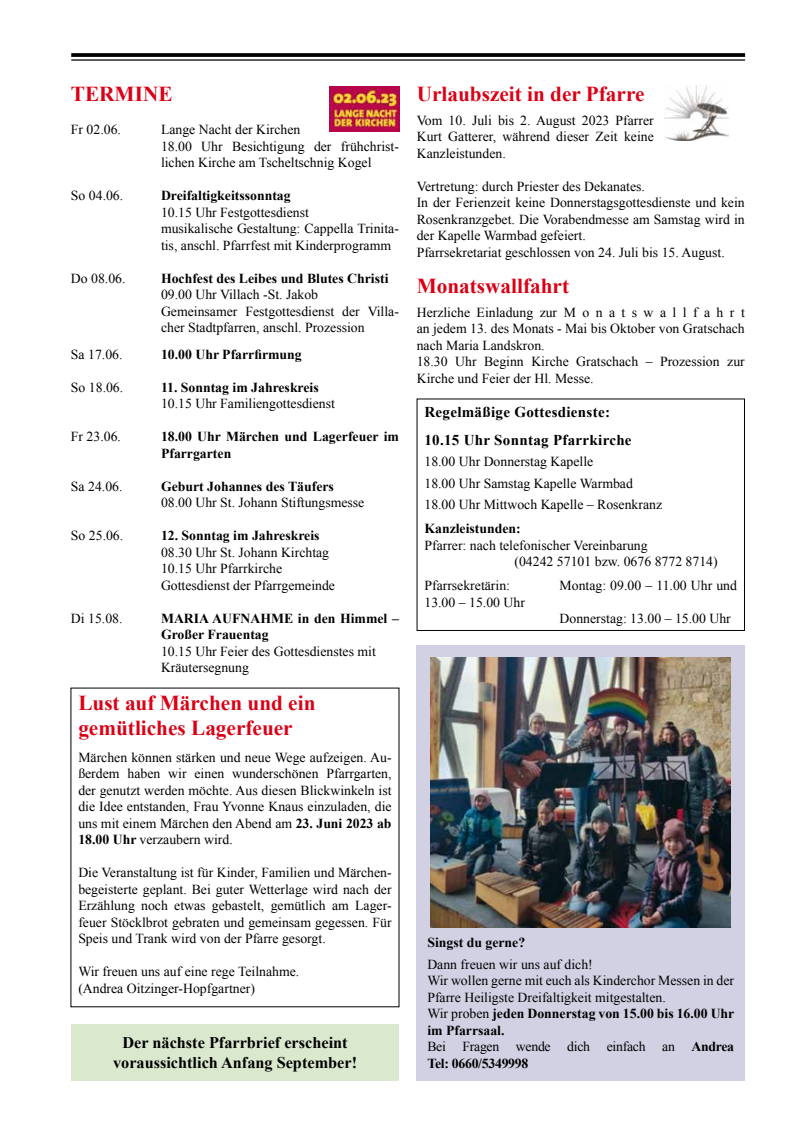
<style>
.page{position:relative;width:798px;height:1134px;background:#fff}
.page>*{position:absolute;margin:0;border:0;box-sizing:border-box;transform-origin:0 0}
.t1{font:700 21.25px/25.5px "Times New Roman";color:#da0015}
.t2{font:700 16.25px/19.5px "Times New Roman";color:#000;text-align:center}
.t3{font:700 15px/28px "Times New Roman";letter-spacing:.02em;color:#000}
.t4{font:13.75px/16.5px "Times New Roman";color:#000}
.t5{font:700 13.75px/16.5px "Times New Roman";color:#000}
.s1{font-weight:700}
</style>
<div class="page">
<svg style="left:71px;top:53px;width:673px;height:4px;background:#0f0f0f"></svg>
<hr style="left:71px;top:59px;width:673px;height:2px;background:#000">
<div style="left:71px;top:1024px;width:328px;height:57px;background:#dae9cd"></div>
<img style="left:329px;top:86px;width:70px;height:45px">
<img style="left:664px;top:86px;width:64px;height:55px">
<div style="left:416px;top:645px;width:328px;height:436px;background:#d2d1e4"></div>
<img style="left:431px;top:657px;width:299px;height:271px">
<h1 class="t1" style="left:71px;top:81px;width:103px">TERMINE</h1>
<p class="t4" style="left:71px;top:121px;width:52px">Fr 02.06.</p>
<p class="t4" style="left:161px;top:121px;width:239px">Lange Nacht der Kirchen<br>18.00 Uhr Besichtigung der frühchrist&shy;lichen Kirche am Tscheltschnig Kogel</p>
<p class="t4" style="left:71px;top:187px;width:54px">So 04.06.</p>
<p class="t5" style="left:161px;top:187px;width:131px">Dreifaltigkeitssonntag</p>
<p class="t4" style="left:161px;top:204px;width:239px">10.15 Uhr Festgottesdienst<br>musikalische Gestaltung: Cappella Trinita&shy;tis, anschl. Pfarrfest mit Kinderprogramm</p>
<p class="t4" style="left:71px;top:270px;width:56px">Do 08.06.</p>
<p class="t5" style="left:161px;top:269px;width:229px">Hochfest des Leibes und Blutes Christi</p>
<p class="t4" style="left:161px;top:286px;width:239px">09.00 Uhr Villach -St. Jakob<br>Gemeinsamer Festgottesdienst der Villa&shy;cher Stadtpfarren, anschl. Prozession</p>
<p class="t4" style="left:71px;top:346px;width:53px">Sa 17.06.</p>
<p class="t5" style="left:161px;top:345px;width:142px">10.00 Uhr Pfarrfirmung</p>
<p class="t4" style="left:71px;top:379px;width:54px">So 18.06.</p>
<p class="t5" style="left:161px;top:378px;width:159px">11. Sonntag im Jahreskreis</p>
<p class="t4" style="left:161px;top:395px;width:175px">10.15 Uhr Familiengottesdienst</p>
<p class="t4" style="left:71px;top:428px;width:52px">Fr 23.06.</p>
<p class="t5" style="left:161px;top:428px;width:239px">18.00 Uhr Märchen und Lagerfeuer im<br>Pfarrgarten</p>
<p class="t4" style="left:71px;top:478px;width:53px">Sa 24.06.</p>
<p class="t5" style="left:161px;top:477px;width:174px">Geburt Johannes des Täufers</p>
<p class="t4" style="left:161px;top:494px;width:205px">08.00 Uhr St. Johann Stiftungsmesse</p>
<p class="t4" style="left:71px;top:527px;width:54px">So 25.06.</p>
<p class="t5" style="left:161px;top:527px;width:160px">12. Sonntag im Jahreskreis</p>
<p class="t4" style="left:161px;top:544px;width:175px">08.30 Uhr St. Johann Kirchtag<br>10.15 Uhr Pfarrkirche<br>Gottesdienst der Pfarrgemeinde</p>
<p class="t4" style="left:71px;top:610px;width:53px">Di 15.08.</p>
<p class="t5" style="left:161px;top:609px;width:239px">MARIA AUFNAHME in den Himmel –<br>Großer Frauentag</p>
<p class="t4" style="left:161px;top:643px;width:216px">10.15 Uhr Feier des Gottesdienstes mit<br>Kräutersegnung</p>
<h1 class="t1" style="left:78px;top:689px;width:238px">Lust auf Märchen und ein gemütliches Lagerfeuer</h1>
<p class="t4" style="left:78px;top:749px;width:314px;text-align:justify">Märchen können stärken und neue Wege aufzeigen. Au&shy;ßerdem haben wir einen wunderschönen Pfarrgarten, der genutzt werden möchte. Aus diesen Blickwinkeln ist die Idee entstanden, Frau Yvonne Knaus einzuladen, die uns mit einem Märchen den Abend am <span class="s1">23. Juni 2023 ab 18.00 Uhr</span> verzaubern wird.</p>
<p class="t4" style="left:78px;top:864px;width:314px;text-align:justify">Die Veranstaltung ist für Kinder, Familien und Märchen&shy;begeisterte geplant. Bei guter Wetterlage wird nach der Erzählung noch etwas gebastelt, gemütlich am Lager&shy;feuer Stöcklbrot gebraten und gemeinsam gegessen. Für Speis und Trank wird von der Pfarre gesorgt.</p>
<p class="t4" style="left:78px;top:963px;width:222px">Wir freuen uns auf eine rege Teilnahme. (Andrea Oitzinger-Hopfgartner)</p>
<p class="t2" style="left:113px;top:1033px;width:245px">Der nächste Pfarrbrief erscheint voraussichtlich Anfang September!</p>
<h1 class="t1" style="left:416px;top:80px;width:229px">Urlaubszeit in der Pfarre</h1>
<p class="t4" style="left:416px;top:112px;width:238px;text-align:justify">Vom 10. Juli bis 2. August 2023 Pfarrer Kurt Gatterer, während dieser Zeit keine Kanzleistunden.</p>
<p class="t4" style="left:416px;top:178px;width:329px">Vertretung: durch Priester des Dekanates.<br>In der Ferienzeit keine Donnerstagsgottesdienste und kein Rosenkranzgebet. Die Vorabendmesse am Samstag wird in der Kapelle Warmbad gefeiert.<br>Pfarrsekretariat geschlossen von 24. Juli bis 15. August.</p>
<h1 class="t1" style="left:416px;top:272px;width:154px">Monatswallfahrt</h1>
<p class="t4" style="left:416px;top:304px;width:329px">Herzliche Einladung zur M o n a t s w a l l f a h r t an jedem 13. des Monats - Mai bis Oktober von Gratschach nach Maria Landskron.<br>18.30 Uhr Beginn Kirche Gratschach – Prozession zur Kirche und Feier der Hl. Messe.</p>
<p class="t3" style="left:424px;top:397px;width:209px">Regelmäßige Gottesdienste:<br>10.15 Uhr Sonntag Pfarrkirche</p>
<p class="t4" style="left:424px;top:450px;width:239px;line-height:21.5px">18.00 Uhr Donnerstag Kapelle<br>18.00 Uhr Samstag Kapelle Warmbad<br>18.00 Uhr Mittwoch Kapelle – Rosenkranz</p>
<p class="t5" style="left:424px;top:520px;width:98px">Kanzleistunden:</p>
<p class="t4" style="left:514px;top:536px;width:205px;text-indent:-90px">Pfarrer: nach telefonischer Vereinbarung<br>(04242 57101 bzw. 0676 8772 8714)</p>
<p class="t4" style="left:424px;top:577px;width:87px">Pfarrsekretärin:</p>
<p class="t4" style="left:559px;top:577px;width:179px">Montag: 09.00 – 11.00 Uhr und</p>
<p class="t4" style="left:424px;top:593px;width:102px">13.00 – 15.00 Uhr</p>
<p class="t4" style="left:559px;top:610px;width:173px">Donnerstag: 13.00 – 15.00 Uhr</p>
<p class="t5" style="left:427px;top:934px;width:99px">Singst du gerne?</p>
<p class="t4" style="left:427px;top:955px;width:308px">Dann freuen wir uns auf dich!<br>Wir wollen gerne mit euch als Kinderchor Messen in der Pfarre Heiligste Dreifaltigkeit mitgestalten.<br>Wir proben <span class="s1">jeden Donnerstag von 15.00 bis 16.00 Uhr im Pfarrsaal.<br></span>Bei Fragen wende dich einfach an <span class="s1">Andrea Tel: 0660/5349998</span></p>
</div>
